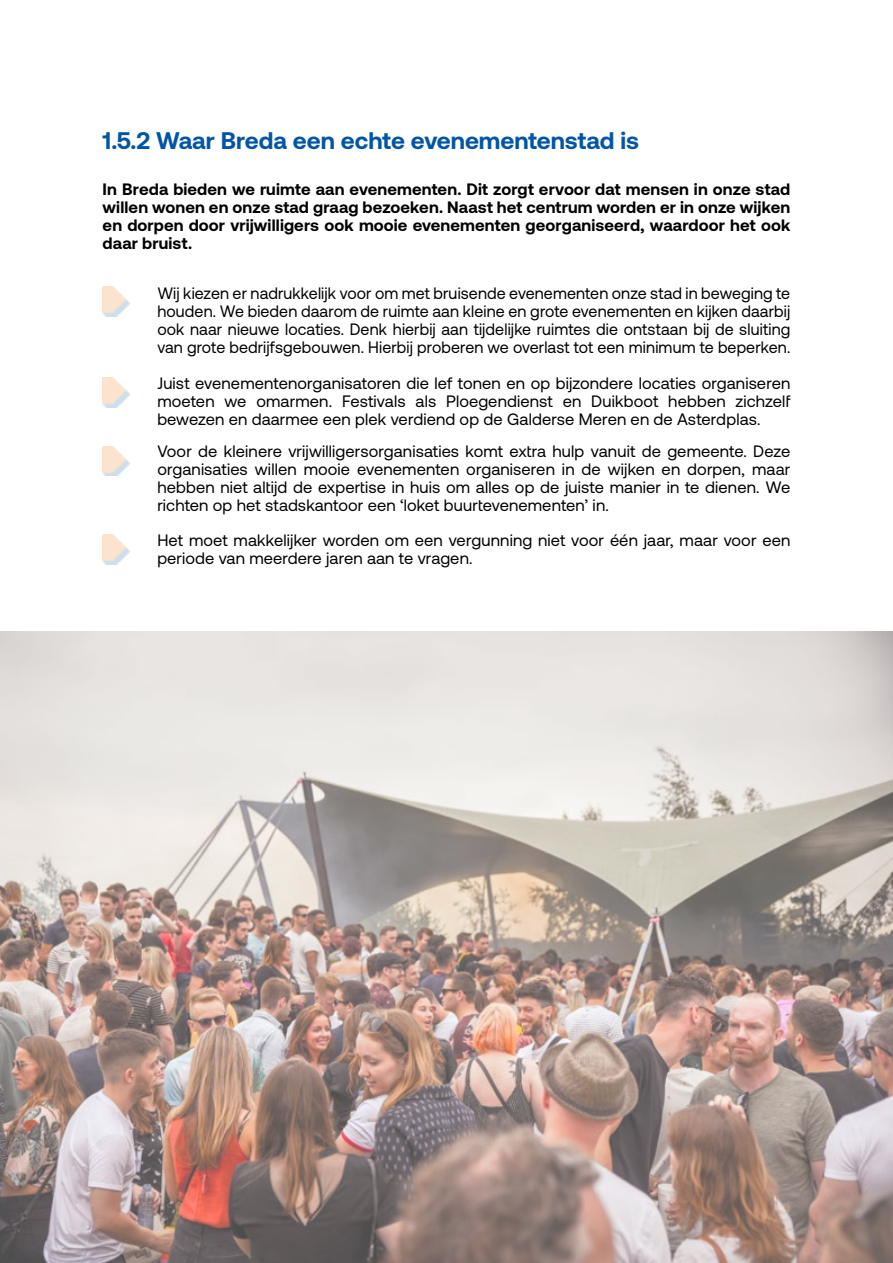
<style>
.page{position:relative;width:893px;height:1263px;background:#fff}
.page>*{position:absolute;margin:0;border:0;box-sizing:border-box;transform-origin:0 0}
.t1{font:700 24px "Aeonik";color:#0056a4}
.t2{font:16.5px/18px "Aeonik";letter-spacing:.01em;color:#000;text-align:justify}
.t3{font:700 16.5px/18px "Aeonik";letter-spacing:.01em;color:#000;text-align:justify}
</style>
<div class="page">
<img style="left:103px;top:378px;width:26px;height:29px">
<img style="left:103px;top:446px;width:26px;height:30px">
<img style="left:103px;top:534px;width:26px;height:30px">
<img style="left:103px;top:287px;width:26px;height:30px">
<img style="left:0;top:631px;width:893px;height:632px">
<h1 class="t1" style="left:103px;top:126px;width:538px">1.5.2 Waar Breda een echte evenementenstad is</h1>
<p class="t3" style="left:103px;top:180px;width:689px">In Breda bieden we ruimte aan evenementen. Dit zorgt ervoor dat mensen in onze stad willen wonen en onze stad graag bezoeken. Naast het centrum worden er in onze wijken en dorpen door vrijwilligers ook mooie evenementen georganiseerd, waardoor het ook daar bruist.</p>
<p class="t2" style="left:157px;top:284px;width:635px">Wij kiezen er nadrukkelijk voor om met bruisende evenementen onze stad in beweging te houden. We bieden daarom de ruimte aan kleine en grote evenementen en kijken daarbij ook naar nieuwe locaties. Denk hierbij aan tijdelijke ruimtes die ontstaan bij de sluiting van grote bedrijfsgebouwen. Hierbij proberen we overlast tot een minimum te beperken.</p>
<p class="t2" style="left:157px;top:375px;width:634px">Juist evenementenorganisatoren die lef tonen en op bijzondere locaties organiseren moeten we omarmen. Festivals als Ploegendienst en Duikboot hebben zichzelf bewezen en daarmee een plek verdiend op de Galderse Meren en de Asterdplas.</p>
<p class="t2" style="left:157px;top:442px;width:635px">Voor de kleinere vrijwilligersorganisaties komt extra hulp vanuit de gemeente. Deze organisaties willen mooie evenementen organiseren in de wijken en dorpen, maar hebben niet altijd de expertise in huis om alles op de juiste manier in te dienen. We richten op het stadskantoor een ‘loket buurtevenementen’ in.</p>
<p class="t2" style="left:157px;top:531px;width:634px">Het moet makkelijker worden om een vergunning niet voor één jaar, maar voor een periode van meerdere jaren aan te vragen.</p>
</div>
